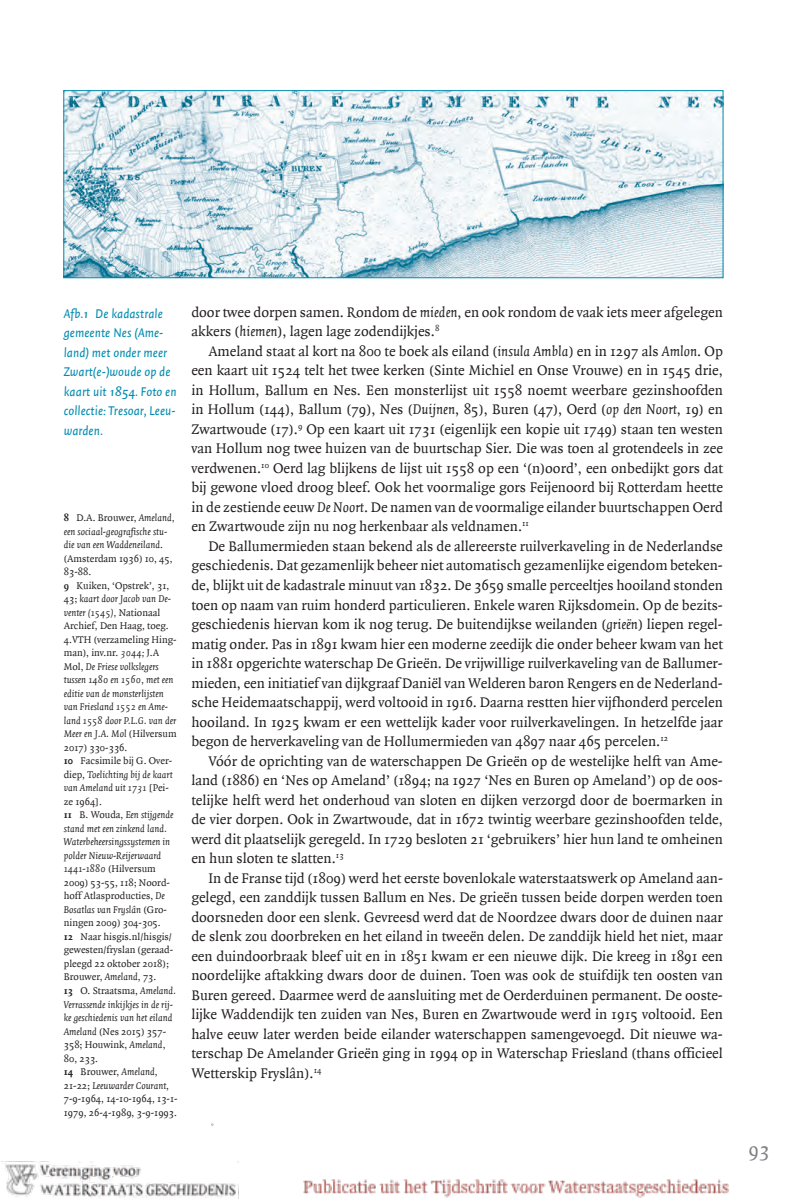
<style>
.page{position:relative;width:808px;height:1200px;background:#fff}
.page>*{position:absolute;margin:0;border:0;box-sizing:border-box;transform-origin:0 0}
.t1{font:21px "Quadraat Sc Offc";color:#808285}
.t2{font:15px/19.5px "Quadraat Offc";color:#231f20;text-align:justify}
.t3{font:italic 13.5px/19.5px "Quadraat Sans Offc";color:#008bb0}
.t4{font:italic 10.5px/13.5px "Quadraat Offc";color:#231f20}
.t5{font:10.5px/13.5px "Quadraat Offc";color:#231f20}
.t6{font:10.5px/13.5px "Quadraat Sc Offc";color:#231f20}
.s1{font-family:"Quadraat Sans Sc Offc";font-style:normal}
.s2{font-family:"Quadraat Sc Offc";font-weight:700;font-style:normal}
.s3{font-style:normal}
.s4{font-family:"Quadraat Sc Offc";font-style:normal}
.s5{font-family:"Quadraat Offc"}
.s6{font-family:"Quadraat Sc Offc"}
.s7{font-style:italic}
.s8{font-family:"Quadraat Sc Offc";font-weight:700}
</style>
<div class="page">
<img style="left:2px;top:90px;width:727px;height:1107px">
<p class="t3" style="left:64px;top:304px;width:114px">Afb.<span class="s1">1</span> De kadastrale gemeente Nes (Ame&shy;land) met onder meer<br>Zwart(e-)woude op de kaart uit <span class="s1">1854</span>. Foto en collectie: Tresoar, Leeu&shy;warden.</p>
<p class="t4" style="left:64px;top:511px;width:113px"><span class="s2">8</span> <span class="s3">D.A. Brouwer,</span> Ameland, een sociaal-geografische stu&shy;die van een Waddeneiland<span class="s3">. (Amsterdam</span> <span class="s4">1936</span><span class="s3">)</span> <span class="s4">10</span><span class="s3">,</span> <span class="s4">45</span><span class="s3">,</span></p>
<p class="t6" style="left:64px;top:565px;width:29px">83<span class="s5">-</span>88<span class="s5">.</span></p>
<p class="t4" style="left:64px;top:578px;width:114px"><span class="s2">9</span> <span class="s3">Kuiken, ‘Opstrek’,</span> <span class="s4">31</span><span class="s3">,<br></span><span class="s4">43</span><span class="s3">;</span> kaart door Jacob van De&shy;venter (<span class="s6">1545</span>), <span class="s3">Nationaal<br>Archief, Den Haag, toeg.<br></span><span class="s4">4</span><span class="s3">.VTH (verzameling Hing&shy;man), inv.nr.</span> <span class="s6">3044</span>; <span class="s3">J.A<br>Mol,</span> De Friese volkslegers tussen <span class="s6">1480</span> en <span class="s6">1560</span>, met een editie van de monsterlijsten van Friesland <span class="s6">1552</span> en Ame&shy;land <span class="s6">1558</span> door P.L.G. van der<br>Meer en J.A. Mol <span class="s3">(Hilversum</span></p>
<p class="t6" style="left:64px;top:740px;width:65px">2017<span class="s5">)</span> 330<span class="s5">-</span>336<span class="s5">.</span></p>
<p class="t4" style="left:64px;top:754px;width:111px"><span class="s2">10</span> <span class="s3">Facsimile bij G. Over&shy;diep,</span> Toelichting bij de kaart van Ameland uit <span class="s6">1731</span> <span class="s3">[Pei&shy;ze</span> <span class="s4">1964</span><span class="s3">].<br></span><span class="s2">11</span> <span class="s3">B. Wouda,</span> Een stijgende stand met een zinkend land.<br>Waterbeheersingssystemen in polder Nieuw-Reijerwaard<br><span class="s6">1441</span>-<span class="s6">1880</span> <span class="s3">(Hilversum</span></p>
<p class="t6" style="left:64px;top:875px;width:108px">2009<span class="s5">)</span> 53<span class="s5">-</span>55<span class="s5">,</span> 118<span class="s5">; Noord-</span></p>
<p class="t5" style="left:64px;top:889px;width:105px">hoff Atlasproducties, <span class="s7">De<br>Bosatlas van Fryslân</span> (Gro-</p>
<p class="t6" style="left:64px;top:916px;width:99px"><span class="s5">ningen</span> 2009<span class="s5">)</span> 304<span class="s5">-</span>305<span class="s5">.</span></p>
<p class="t5" style="left:64px;top:929px;width:114px"><span class="s8">12</span> Naar hisgis.nl/hisgis/ gewesten/fryslan (geraad&shy;pleegd <span class="s6">22</span> oktober <span class="s6">2018</span>);<br>Brouwer, <span class="s7">Ameland</span>, <span class="s6">73</span>.<br><span class="s8">13</span> O. Straatsma, <span class="s7">Ameland.<br>Verrassende inkijkjes in de rij&shy;ke geschiedenis van het eiland<br>Ameland</span> (Nes <span class="s6">2015</span>) <span class="s6">357</span>-<br><span class="s6">358</span>; Houwink, <span class="s7">Ameland</span>,</p>
<p class="t6" style="left:64px;top:1051px;width:36px">80<span class="s5">,</span> 233<span class="s5">.</span></p>
<p class="t4" style="left:64px;top:1064px;width:107px"><span class="s2">14</span> <span class="s3">Brouwer,</span> Ameland<span class="s3">,<br></span><span class="s4">21</span><span class="s3">-</span><span class="s4">22</span><span class="s3">;</span> Leeuwarder Courant<span class="s3">,</span></p>
<p class="t6" style="left:64px;top:1091px;width:115px">7<span class="s5">-</span>9<span class="s5">-</span>1964<span class="s5">,</span> 14<span class="s5">-</span>10<span class="s5">-</span>1964<span class="s5">,</span> 13<span class="s5">-</span>1<span class="s5">-<br></span>1979<span class="s5">,</span> 26<span class="s5">-</span>4<span class="s5">-</span>1989<span class="s5">,</span> 3<span class="s5">-</span>9<span class="s5">-</span>1993<span class="s5">.</span></p>
<p class="t2" style="left:191px;top:302px;width:533px">door twee dorpen samen. Rondom de <span class="s7">mieden</span>, en ook rondom de vaak iets meer afgelegen akkers (<span class="s7">hiemen</span>), lagen lage zodendijkjes.<sup>8</sup></p>
<p class="t2" style="left:191px;top:341px;width:533px;text-indent:17px">Ameland staat al kort na <span class="s6">800</span> te boek als eiland (<span class="s7">insula Ambla</span>) en in <span class="s6">1297</span> als <span class="s7">Amlon</span>. Op een kaart uit <span class="s6">1524</span> telt het twee kerken (Sinte Michiel en Onse Vrouwe) en in <span class="s6">1545</span> drie, in Hollum, Ballum en Nes. Een monsterlijst uit <span class="s6">1558</span> noemt weerbare gezinshoofden in Hollum (<span class="s6">144</span>), Ballum (<span class="s6">79</span>), Nes (<span class="s7">Duijnen</span>, <span class="s6">85</span>), Buren (<span class="s6">47</span>), Oerd (<span class="s7">op den Noort</span>, <span class="s6">19</span>) en Zwartwoude (<span class="s6">17</span>).<sup>9</sup> Op een kaart uit <span class="s6">1731</span> (eigenlijk een kopie uit <span class="s6">1749</span>) staan ten westen van Hollum nog twee huizen van de buurtschap Sier. Die was toen al grotendeels in zee verdwenen.<sup>10</sup> Oerd lag blijkens de lijst uit <span class="s6">1558</span> op een ‘(n)oord’, een onbedijkt gors dat bij gewone vloed droog bleef. Ook het voormalige gors Feijenoord bij Rotterdam heette in de zestiende eeuw <span class="s7">De Noort</span>. De namen van de voormalige eilander buurtschappen Oerd en Zwartwoude zijn nu nog herkenbaar als veldnamen.<sup>11</sup></p>
<p class="t2" style="left:191px;top:536px;width:533px;text-indent:17px">De Ballumermieden staan bekend als de allereerste ruilverkaveling in de Nederlandse geschiedenis. Dat gezamenlijk beheer niet automatisch gezamenlijke eigendom beteken&shy;de, blijkt uit de kadastrale minuut van <span class="s6">1832</span>. De <span class="s6">3659</span> smalle perceeltjes hooiland stonden toen op naam van ruim honderd particulieren. Enkele waren Rijksdomein. Op de bezits&shy;geschiedenis hiervan kom ik nog terug. De buitendijkse weilanden (<span class="s7">grieën</span>) liepen regel&shy;matig onder. Pas in <span class="s6">1891</span> kwam hier een moderne zeedijk die onder beheer kwam van het in <span class="s6">1881</span> opgerichte waterschap De Grieën. De vrijwillige ruilverkaveling van de Ballumer&shy;mieden, een initiatief van dijkgraaf Daniël van Welderen baron Rengers en de Nederland&shy;sche Heidemaatschappij, werd voltooid in <span class="s6">1916</span>. Daarna restten hier vijfhonderd percelen hooiland. In <span class="s6">1925</span> kwam er een wettelijk kader voor ruilverkavelingen. In hetzelfde jaar begon de herverkaveling van de Hollumermieden van <span class="s6">4897</span> naar <span class="s6">465</span> percelen.<sup>12</sup></p>
<p class="t2" style="left:191px;top:751px;width:533px;text-indent:17px">Vóór de oprichting van de waterschappen De Grieën op de westelijke helft van Ame&shy;land (<span class="s6">1886</span>) en ‘Nes op Ameland’ (<span class="s6">1894</span>; na <span class="s6">1927</span> ‘Nes en Buren op Ameland’) op de oos&shy;telijke helft werd het onderhoud van sloten en dijken verzorgd door de boermarken in de vier dorpen. Ook in Zwartwoude, dat in <span class="s6">1672</span> twintig weerbare gezinshoofden telde, werd dit plaatselijk geregeld. In <span class="s6">1729</span> besloten <span class="s6">21</span> ‘gebruikers’ hier hun land te omheinen en hun sloten te slatten.<sup>13</sup></p>
<p class="t2" style="left:191px;top:868px;width:533px;text-indent:17px">In de Franse tijd (<span class="s6">1809</span>) werd het eerste bovenlokale waterstaatswerk op Ameland aan&shy;gelegd, een zanddijk tussen Ballum en Nes. De grieën tussen beide dorpen werden toen doorsneden door een slenk. Gevreesd werd dat de Noordzee dwars door de duinen naar de slenk zou doorbreken en het eiland in tweeën delen. De zanddijk hield het niet, maar een duindoorbraak bleef uit en in <span class="s6">1851</span> kwam er een nieuwe dijk. Die kreeg in <span class="s6">1891</span> een noordelijke aftakking dwars door de duinen. Toen was ook de stuifdijk ten oosten van Buren gereed. Daarmee werd de aansluiting met de Oerderduinen permanent. De ooste&shy;lijke Waddendijk ten zuiden van Nes, Buren en Zwartwoude werd in <span class="s6">1915</span> voltooid. Een halve eeuw later werden beide eilander waterschappen samengevoegd. Dit nieuwe wa&shy;terschap De Amelander Grieën ging in <span class="s6">1994</span> op in Waterschap Friesland (thans officieel Wetterskip Fryslân).<sup>14</sup></p>
<h1 class="t1" style="left:748px;top:1137px;width:23px">93</h1>
</div>
